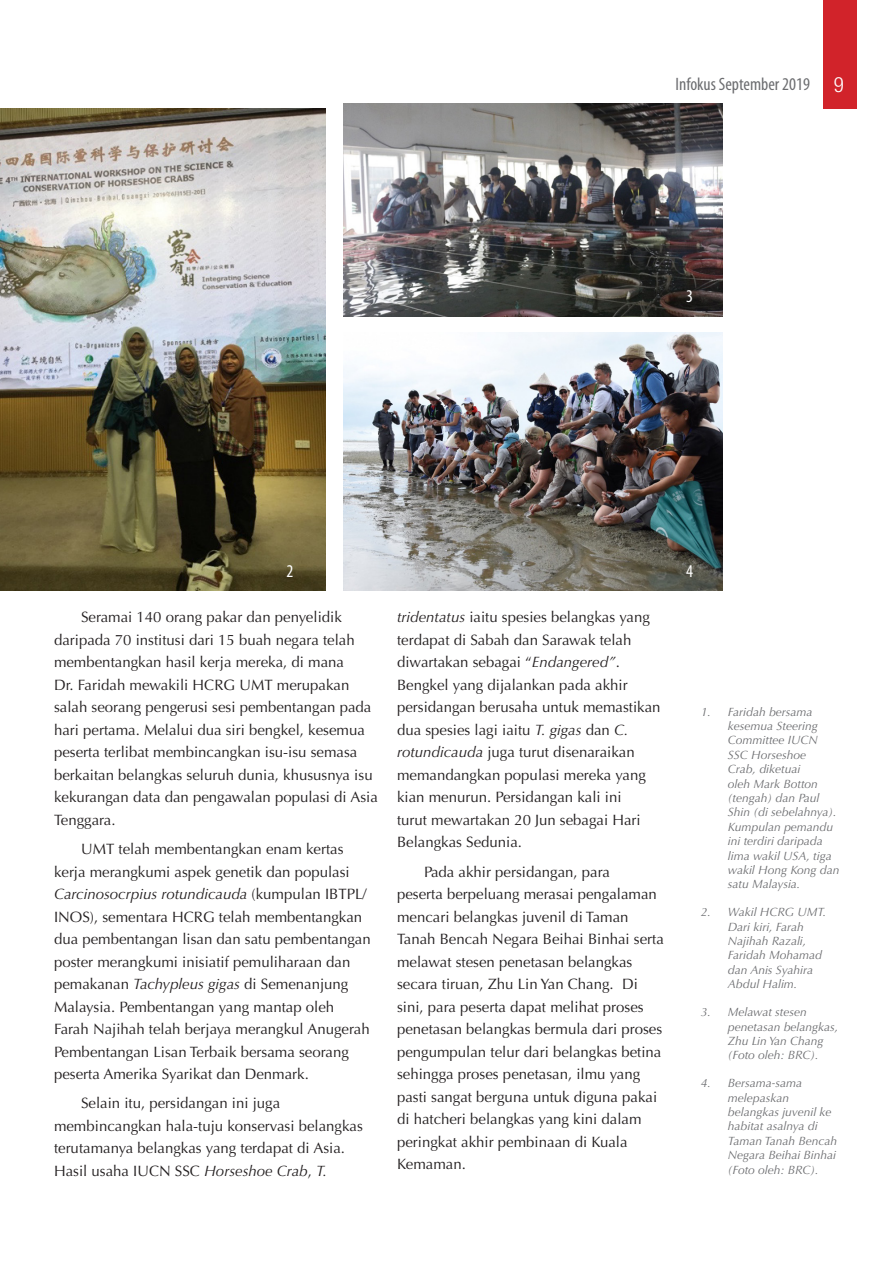
<style>
.page{position:relative;width:891px;height:1269px;background:#fff}
.page>*{position:absolute;margin:0;border:0;box-sizing:border-box;transform-origin:0 0}
.t1{font:condensed 18px "Myriad Pro";color:#6c6d70}
.t2{font:condensed 18px "Myriad Pro";color:#fff}
.t3{font:15px/22.5px "Optima";color:#231f20}
.t4{font:italic 12px/14.4px "Optima";color:#6c6d70}
.s1{font-family:"Helvetica Neue LT Std";font-weight:300;font-size:21px;color:#fff}
.s2{font-style:italic}
</style>
<div class="page">
<div style="left:824px;top:0;width:33px;height:109px;background:#d1232a"></div>
<img style="left:343px;top:103px;width:379px;height:213px">
<img style="left:0;top:108px;width:325px;height:482px">
<img style="left:343px;top:332px;width:379px;height:258px">
<p class="t1" style="left:675px;top:73px;width:170px">Infokus September 2019 <span class="s1">9</span></p>
<p class="t2" style="left:686px;top:286px;width:8px">3</p>
<p class="t2" style="left:287px;top:560px;width:8px">2</p>
<p class="t3" style="left:54px;top:606px;width:325px;text-indent:27px">Seramai 140 orang pakar dan penyelidik daripada 70 institusi dari 15 buah negara telah membentangkan hasil kerja mereka, di mana<br>Dr. Faridah mewakili HCRG UMT merupakan salah seorang pengerusi sesi pembentangan pada hari pertama. Melalui dua siri bengkel, kesemua peserta terlibat membincangkan isu-isu semasa berkaitan belangkas seluruh dunia, khususnya isu kekurangan data dan pengawalan populasi di Asia Tenggara.</p>
<p class="t3" style="left:54px;top:838px;width:318px;text-indent:27px">UMT telah membentangkan enam kertas kerja merangkumi aspek genetik dan populasi <span class="s2">Carcinosocrpius rotundicauda</span> (kumpulan IBTPL/ INOS), sementara HCRG telah membentangkan dua pembentangan lisan dan satu pembentangan poster merangkumi inisiatif pemuliharaan dan pemakanan <span class="s2">Tachypleus gigas</span> di Semenanjung Malaysia. Pembentangan yang mantap oleh Farah Najihah telah berjaya merangkul Anugerah Pembentangan Lisan Terbaik bersama seorang peserta Amerika Syarikat dan Denmark.</p>
<p class="t3" style="left:54px;top:1092px;width:310px;text-indent:27px">Selain itu, persidangan ini juga membincangkan hala-tuju konservasi belangkas terutamanya belangkas yang terdapat di Asia.<br>Hasil usaha IUCN SSC <span class="s2">Horseshoe Crab</span>, <span class="s2">T.</span></p>
<p class="t3" style="left:397px;top:606px;width:265px"><span class="s2">tridentatus</span> iaitu spesies belangkas yang terdapat di Sabah dan Sarawak telah diwartakan sebagai “<span class="s2">Endangered”</span>.<br>Bengkel yang dijalankan pada akhir persidangan berusaha untuk memastikan dua spesies lagi iaitu <span class="s2">T. gigas</span> dan <span class="s2">C. rotundicauda</span> juga turut disenaraikan memandangkan populasi mereka yang kian menurun. Persidangan kali ini<br>turut mewartakan 20 Jun sebagai Hari Belangkas Sedunia.</p>
<p class="t3" style="left:397px;top:861px;width:268px;text-indent:27px">Pada akhir persidangan, para<br>peserta berpeluang merasai pengalaman mencari belangkas juvenil di Taman Tanah Bencah Negara Beihai Binhai serta melawat stesen penetasan belangkas secara tiruan, Zhu Lin Yan Chang. Di sini, para peserta dapat melihat proses penetasan belangkas bermula dari proses pengumpulan telur dari belangkas betina sehingga proses penetasan, ilmu yang pasti sangat berguna untuk diguna pakai di hatcheri belangkas yang kini dalam peringkat akhir pembinaan di Kuala Kemaman.</p>
<p class="t2" style="left:686px;top:560px;width:8px">4</p>
<p class="t4" style="left:728px;top:704px;width:113px;text-indent:-27px">1. Faridah bersama kesemua Steering<br>Committee IUCN<br>SSC Horseshoe<br>Crab, diketuai<br>oleh Mark Botton (tengah) dan Paul<br>Shin (di sebelahnya).<br>Kumpulan pemandu ini terdiri daripada lima wakil USA, tiga wakil Hong Kong dan satu Malaysia.</p>
<p class="t4" style="left:728px;top:905px;width:100px;text-indent:-27px">2. Wakil HCRG UMT.<br>Dari kiri, Farah<br>Najihah Razali,<br>Faridah Mohamad dan Anis Syahira<br>Abdul Halim.</p>
<p class="t4" style="left:728px;top:1005px;width:112px;text-indent:-27px">3. Melawat stesen penetasan belangkas,<br>Zhu Lin Yan Chang (Foto oleh: BRC).</p>
<p class="t4" style="left:728px;top:1076px;width:111px;text-indent:-27px">4. Bersama-sama melepaskan belangkas juvenil ke habitat asalnya di<br>Taman Tanah Bencah<br>Negara Beihai Binhai (Foto oleh: BRC).</p>
</div>
